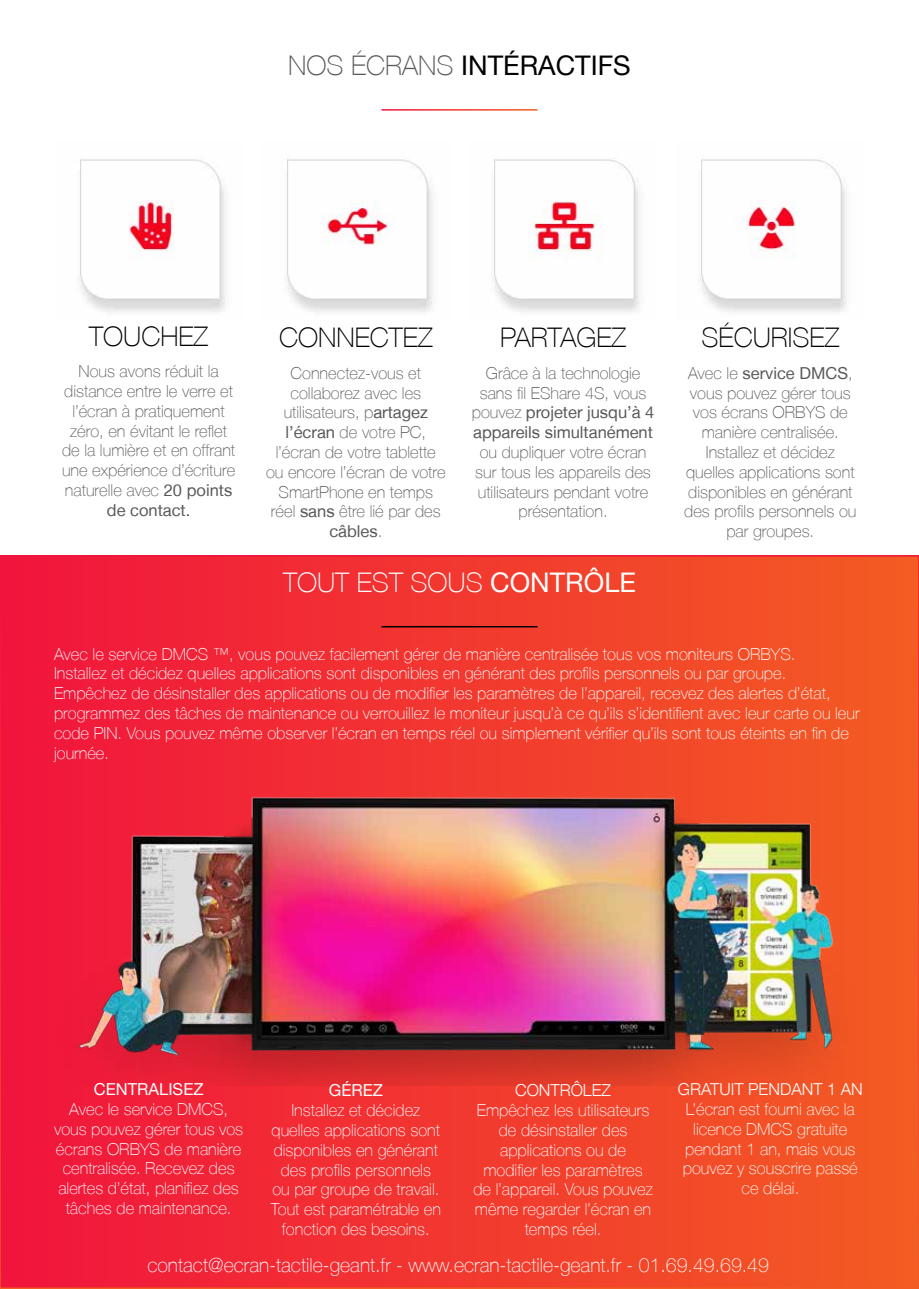
<style>
.page{position:relative;width:919px;height:1289px;background:#fff}
.page>*{position:absolute;margin:0;border:0;box-sizing:border-box;transform-origin:0 0}
.t1{font:100 27px "Helvetica Neue LT";color:#000}
.t2{font:27px "Helvetica Neue LT";color:#000}
.t3{font:100 27px "Helvetica Neue LT";color:#fff}
.t4{font:100 19.5px "Helvetica Neue LT";color:#fff}
.t5{font:100 16.5px/19.8px "Helvetica Neue LT";color:#fff;text-align:center}
.t6{font:100 16.5px/19.8px "Helvetica Neue LT";color:#58595b;text-align:center}
.t7{font:300 16.5px "Helvetica Neue LT";color:#fff}
.t8{font:16.5px "Helvetica Neue LT";color:#fff}
.s1{font-weight:100;color:#58595b}
.s2{font-weight:400}
</style>
<div class="page">
<div style="left:0;top:556px;width:918px;height:732px;background:linear-gradient(to right,#f1143d,#f35c22)"></div>
<img style="left:78px;top:159px;width:148px;height:153px">
<img style="left:285px;top:159px;width:148px;height:153px">
<img style="left:492px;top:159px;width:148px;height:153px">
<img style="left:699px;top:159px;width:148px;height:153px">
<img style="left:54px;top:767px;width:810px;height:318px">
<hr style="left:381px;top:626px;width:156px;height:1px;background:#000">
<h1 class="t2" style="left:288px;top:50px;width:344px"><span class="s1">NOS ÉCRANS</span> INTÉRACTIFS</h1>
<h1 class="t1" style="left:89px;top:321px;width:120px">TOUCHEZ</h1>
<h1 class="t1" style="left:279px;top:322px;width:155px">CONNECTEZ</h1>
<h1 class="t1" style="left:500px;top:322px;width:127px">PARTAGEZ</h1>
<h1 class="t1" style="left:701px;top:322px;width:139px">SÉCURISEZ</h1>
<p class="t6" style="left:62px;top:361px;width:175px">Nous avons réduit la distance entre le verre et l’écran à pratiquement zéro, en évitant le reflet de la lumière et en offrant une expérience d’écriture naturelle avec <span class="s2">20 points de contact.</span></p>
<p class="t6" style="left:266px;top:363px;width:181px">Connectez-vous et collaborez avec les utilisateurs, p<span class="s2">artagez l’écran</span> de votre PC, l’écran de votre tablette ou encore l’écran de votre<br>SmartPhone en temps réel <span class="s2">sans</span> être lié par des <span class="s2">câbles</span>.</p>
<p class="t6" style="left:472px;top:363px;width:184px">Grâce à la technologie sans fil EShare 4S, vous pouvez <span class="s2">projeter jusqu’à 4 appareils simultanément</span></p>
<p class="t6" style="left:684px;top:363px;width:174px">Avec le <span class="s2">service DMCS</span>, vous pouvez gérer tous vos écrans ORBYS de manière centralisée.<br>Installez et décidez quelles applications sont disponibles en générant des profils personnels ou par groupes.</p>
<p class="t6" style="left:475px;top:442px;width:177px">ou dupliquer votre écran sur tous les appareils des utilisateurs pendant votre présentation.</p>
<h1 class="t3" style="left:283px;top:567px;width:354px">TOUT EST SOUS <span class="s2">CONTRÔLE</span></h1>
<p class="t5" style="left:54px;top:643px;width:807px;text-align:left">Avec le service DMCS ™, vous pouvez facilement gérer de manière centralisée tous vos moniteurs ORBYS.<br>Installez et décidez quelles applications sont disponibles en générant des profils personnels ou par groupe.<br>Empêchez de désinstaller des applications ou de modifier les paramètres de l’appareil, recevez des alertes d’état, programmez des tâches de maintenance ou verrouillez le moniteur jusqu’à ce qu’ils s’identifient avec leur carte ou leur code PIN. Vous pouvez même observer l’écran en temps réel ou simplement vérifier qu’ils sont tous éteints en fin de journée.</p>
<p class="t8" style="left:94px;top:1079px;width:111px">CENTRALISEZ</p>
<p class="t5" style="left:54px;top:1099px;width:191px">Avec le service DMCS, vous pouvez gérer tous vos écrans ORBYS de manière centralisée. Recevez des alertes d’état, planifiez des tâches de maintenance.</p>
<p class="t8" style="left:329px;top:1080px;width:56px">GÉREZ</p>
<p class="t5" style="left:271px;top:1100px;width:171px">Installez et décidez quelles applications sont disponibles en générant des profils personnels ou par groupe de travail.<br>Tout est paramétrable en fonction des besoins.</p>
<p class="t7" style="left:515px;top:1080px;width:97px">CONTRÔLEZ</p>
<p class="t5" style="left:473px;top:1100px;width:181px">Empêchez les utilisateurs de désinstaller des applications ou de modifier les paramètres de l’appareil. Vous pouvez même regarder l’écran en temps réel.</p>
<p class="t7" style="left:677px;top:1079px;width:187px">GRATUIT PENDANT 1 AN</p>
<p class="t5" style="left:682px;top:1099px;width:176px">L’écran est fourni avec la licence DMCS gratuite pendant 1 an, mais vous pouvez y souscrire passé ce délai.</p>
<p class="t4" style="left:147px;top:1254px;width:623px">contact@ecran-tactile-geant.fr - www.ecran-tactile-geant.fr - 01.69.49.69.49</p>
</div>
